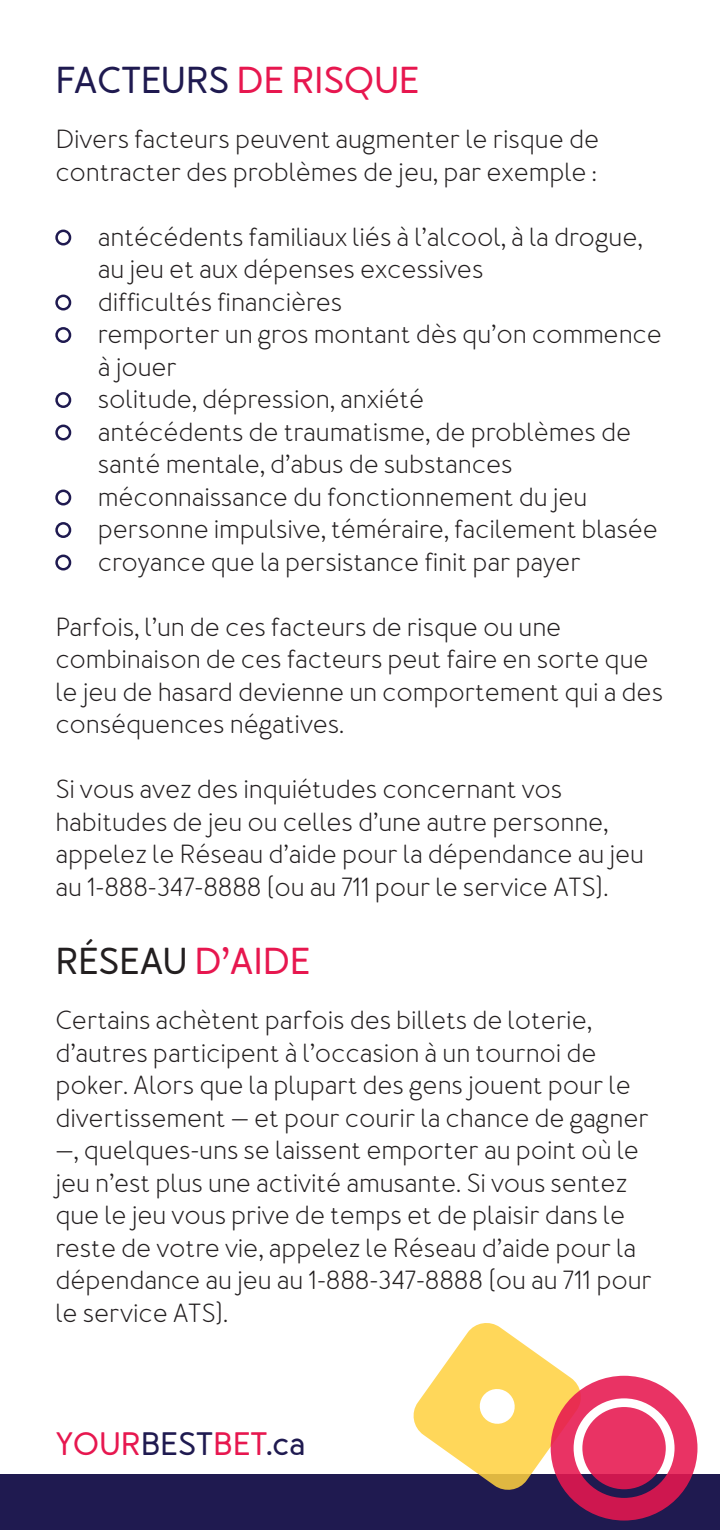
<style>
.page{position:relative;width:720px;height:1530px;background:#fff}
.page>*{position:absolute;margin:0;border:0;box-sizing:border-box;transform-origin:0 0}
.t1{font:700 37.5px "Merlo Round";letter-spacing:-.005em;color:#1f1a50}
.t2{font:700 37.5px "Merlo Round";letter-spacing:-.005em;color:#231f20}
.t3{font:700 32.5px "Merlo Round";color:#e7174f}
.t4{font:26.25px/32.5px "Merlo Round";letter-spacing:-.005em;color:#231f20}
.s1{color:#e7174f}
.s2{color:#1f1a50}
</style>
<div class="page">
<div style="left:0;top:1475px;width:720px;height:55px;background:#1f1a50"></div>
<svg style="left:410px;top:1323px;width:288px;height:198px"></svg>
<div style="left:55px;top:230px;width:16px;height:16px;border:2px solid #1f1a50;border-radius:50%"></div>
<div style="left:55px;top:295px;width:16px;height:16px;border:2px solid #1f1a50;border-radius:50%"></div>
<div style="left:55px;top:327px;width:16px;height:16px;border:2px solid #1f1a50;border-radius:50%"></div>
<div style="left:55px;top:392px;width:16px;height:16px;border:2px solid #1f1a50;border-radius:50%"></div>
<div style="left:55px;top:425px;width:16px;height:16px;border:2px solid #1f1a50;border-radius:50%"></div>
<div style="left:55px;top:490px;width:16px;height:16px;border:2px solid #1f1a50;border-radius:50%"></div>
<div style="left:55px;top:522px;width:16px;height:16px;border:2px solid #1f1a50;border-radius:50%"></div>
<div style="left:55px;top:555px;width:16px;height:16px;border:2px solid #1f1a50;border-radius:50%"></div>
<p class="t1" style="left:55px;top:57px;width:366px">FACTEURS <span class="s1">DE RISQUE</span></p>
<p class="t4" style="left:55px;top:124px;width:545px">Divers facteurs peuvent augmenter le risque de contracter des problèmes de jeu, par exemple :</p>
<p class="t4" style="left:98px;top:221px;width:546px">antécédents familiaux liés à l’alcool, à la drogue, au jeu et aux dépenses excessives</p>
<p class="t4" style="left:98px;top:286px;width:246px">difficultés financières</p>
<p class="t4" style="left:98px;top:319px;width:566px">remporter un gros montant dès qu’on commence à jouer</p>
<p class="t4" style="left:98px;top:384px;width:328px">solitude, dépression, anxiété</p>
<p class="t4" style="left:98px;top:416px;width:535px">antécédents de traumatisme, de problèmes de santé mentale, d’abus de substances</p>
<p class="t4" style="left:98px;top:481px;width:491px">méconnaissance du fonctionnement du jeu</p>
<p class="t4" style="left:98px;top:514px;width:562px">personne impulsive, téméraire, facilement blasée</p>
<p class="t4" style="left:98px;top:546px;width:484px">croyance que la persistance finit par payer</p>
<p class="t4" style="left:55px;top:611px;width:609px">Parfois, l’un de ces facteurs de risque ou une combinaison de ces facteurs peut faire en sorte que le jeu de hasard devienne un comportement qui a des conséquences négatives.</p>
<p class="t4" style="left:55px;top:774px;width:590px">Si vous avez des inquiétudes concernant vos habitudes de jeu ou celles d’une autre personne, appelez le Réseau d’aide pour la dépendance au jeu au 1-888-347-8888 (ou au 711 pour le service ATS).</p>
<p class="t2" style="left:55px;top:938px;width:257px">RÉSEAU <span class="s1">D’AIDE</span></p>
<p class="t4" style="left:55px;top:1005px;width:598px">Certains achètent parfois des billets de loterie, d’autres participent à l’occasion à un tournoi de poker. Alors que la plupart des gens jouent pour le divertissement — et pour courir la chance de gagner —, quelques-uns se laissent emporter au point où le jeu n’est plus une activité amusante. Si vous sentez que le jeu vous prive de temps et de plaisir dans le reste de votre vie, appelez le Réseau d’aide pour la dépendance au jeu au 1-888-347-8888 (ou au 711 pour le service ATS).</p>
<p class="t3" style="left:55px;top:1424px;width:251px">YOUR<span class="s2">BEST</span>BET<span class="s2">.ca</span></p>
</div>
